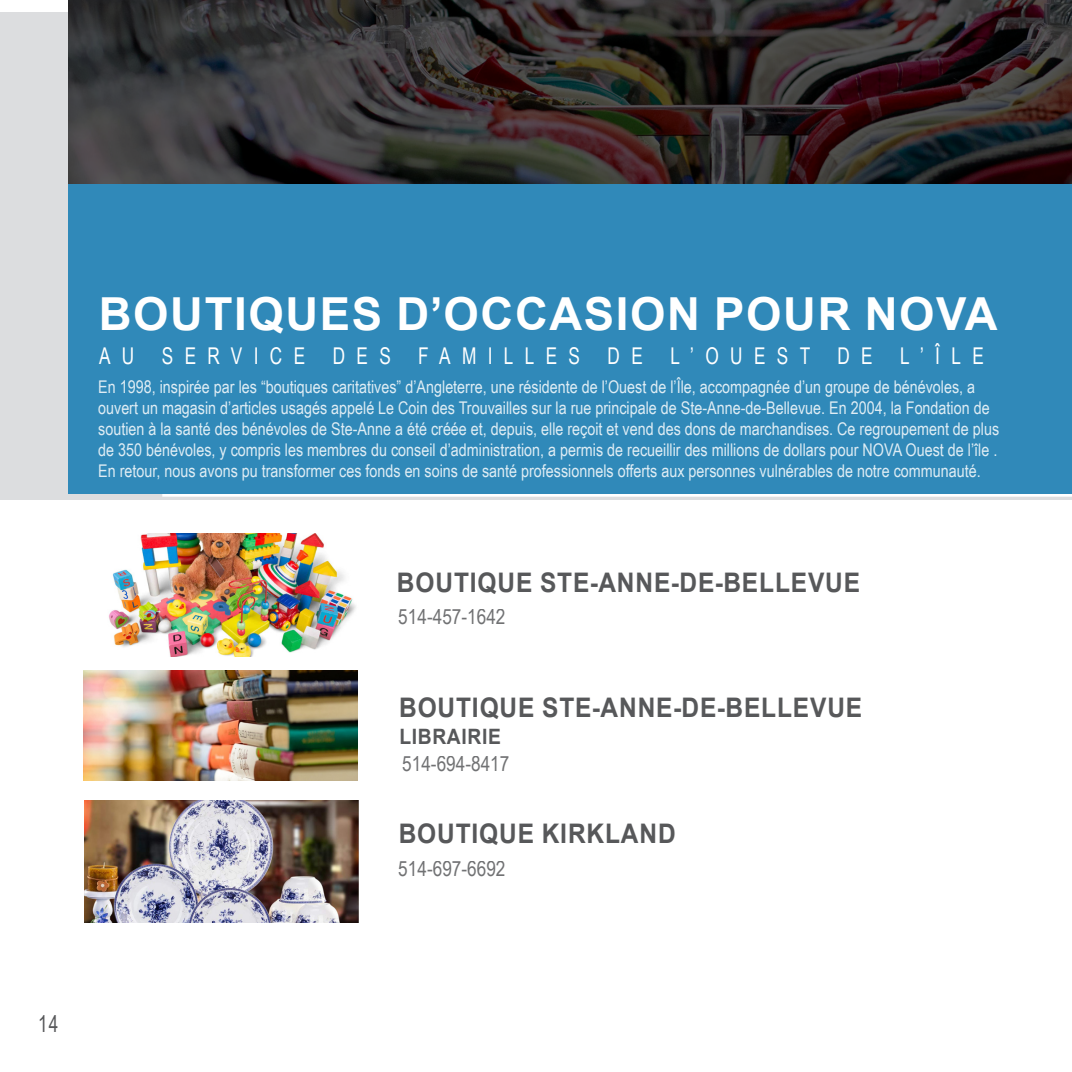
<style>
.page{position:relative;width:1072px;height:1072px;background:#fff}
.page>*{position:absolute;margin:0;border:0;box-sizing:border-box;transform-origin:0 0}
.BODY_TITTLE{font:700 45.5px "Arial";letter-spacing:.035em;color:#fff}
.SUBLINE{font:700 26.95px "Arial";letter-spacing:.035em;color:#57585a;scale:.91 1}
.SUBLINE-2{font:23.1px "Arial Narrow";letter-spacing:.54em;color:#fff;scale:.91 1}
.CC{font:23.1px "Arial Narrow";color:#57585a;scale:.91 1}
.SUBLINE-3{font:700 21.18px "Arial";letter-spacing:.035em;color:#57585a;scale:.91 1}
.t1{font:21px "Arial Narrow";color:#57585a}
.t2{font:17.5px/21px "Arial Narrow";color:#fff}
</style>
<div class="page">
<div style="left:0;top:12px;width:1071px;height:488px;background:#dcdddf"></div>
<img style="left:109px;top:534px;width:247px;height:122px">
<img style="left:84px;top:670px;width:274px;height:110px">
<img style="left:84px;top:800px;width:274px;height:122px">
<img style="left:69px;top:0;width:1002px;height:185px">
<div style="left:162px;top:489px;width:909px;height:7px;background:#fff"></div>
<div style="left:68px;top:185px;width:1003px;height:309px;background:#3089b9"></div>
<p class="BODY_TITTLE" style="left:99px;top:281px;width:900px">BOUTIQUES D’OCCASION POUR NOVA</p>
<p class="SUBLINE-2" style="left:99px;top:339px;width:973px">AU SERVICE DES FAMILLES DE L’OUEST DE L’ÎLE</p>
<p class="t2" style="left:98px;top:376px;width:902px">En 1998, inspirée par les “boutiques caritatives” d’Angleterre, une résidente de l’Ouest de l’Île, accompagnée d’un groupe de bénévoles, a ouvert un magasin d’articles usagés appelé Le Coin des Trouvailles sur la rue principale de Ste-Anne-de-Bellevue. En 2004, la Fondation de soutien à la santé des bénévoles de Ste-Anne a été créée et, depuis, elle reçoit et vend des dons de marchandises. Ce regroupement de plus de 350 bénévoles, y compris les membres du conseil d’administration, a permis de recueillir des millions de dollars pour NOVA Ouest de l’île .<br>En retour, nous avons pu transformer ces fonds en soins de santé professionnels offerts aux personnes vulnérables de notre communauté.</p>
<p class="SUBLINE" style="left:397px;top:563px;width:510px">BOUTIQUE STE-ANNE-DE-BELLEVUE</p>
<p class="t1" style="left:398px;top:601px;width:109px">514-457-1642</p>
<p class="SUBLINE" style="left:399px;top:689px;width:510px">BOUTIQUE STE-ANNE-DE-BELLEVUE</p>
<p class="SUBLINE-3" style="left:399px;top:721px;width:113px">LIBRAIRIE</p>
<p class="t1" style="left:402px;top:748px;width:109px">514-694-8417</p>
<p class="SUBLINE" style="left:399px;top:814px;width:306px">BOUTIQUE KIRKLAND</p>
<p class="t1" style="left:398px;top:853px;width:109px">514-697-6692</p>
<p class="CC" style="left:38px;top:1007px;width:24px">14</p>
</div>
